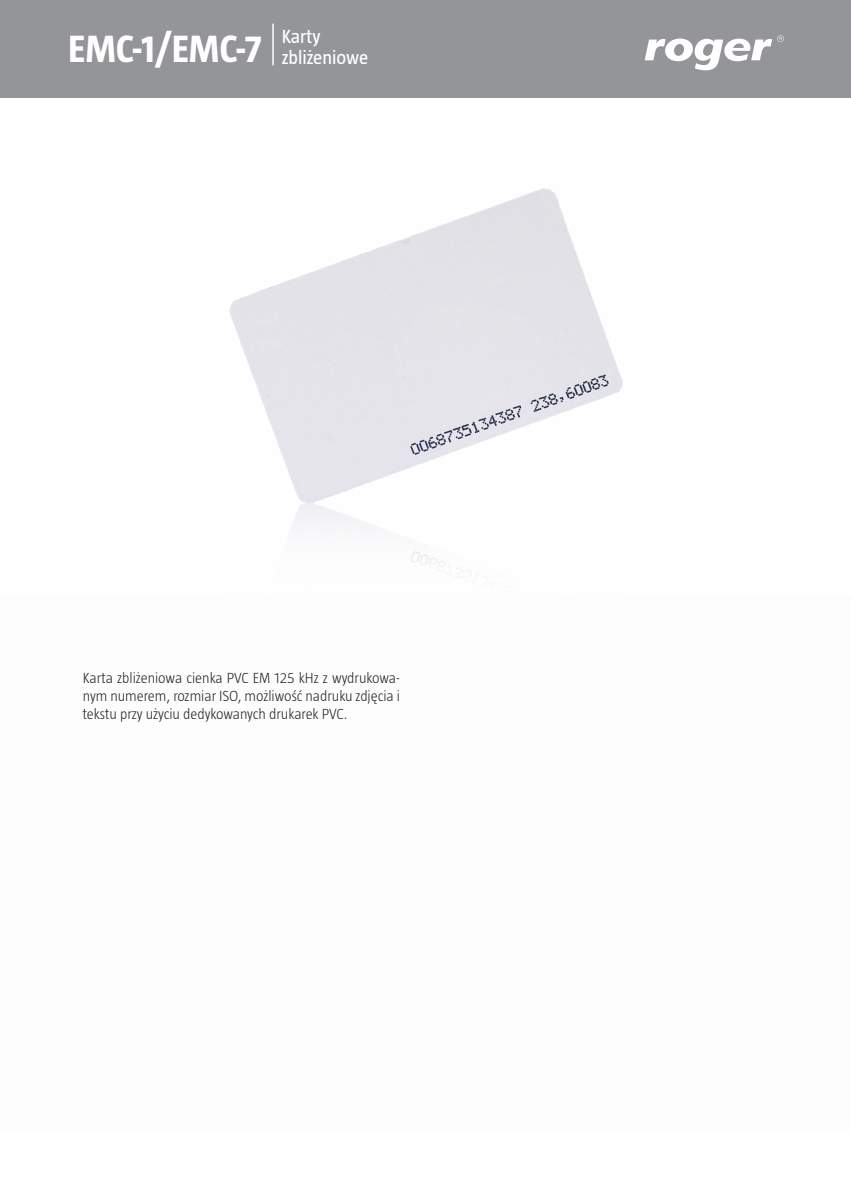
<style>
.page{position:relative;width:851px;height:1191px;background:#fff}
.page>*{position:absolute;margin:0;border:0;box-sizing:border-box;transform-origin:0 0}
.t1{font:700 39px "Taz";color:#fff}
.t2{font:19.5px "Taz";color:#fff}
.t3{font:300 15px/18px "Taz";color:#231f20;text-align:justify}
.s1{font-weight:400;font-size:19.5px}
</style>
<div class="page">
<div style="left:0;top:0;width:850px;height:98px;background:#939598"></div>
<svg style="left:644px;top:35px;width:139px;height:35px"></svg>
<hr style="left:272px;top:24px;width:2px;height:41px;background:#fff">
<img style="left:229px;top:188px;width:394px;height:387px">
<h2 class="t2" style="left:281px;top:26px;width:40px">Karty</h2>
<h1 class="t1" style="left:68px;top:27px;width:301px">EMC-1/EMC-7 <span class="s1">zbliżeniowe</span></h1>
<p class="t3" style="left:83px;top:668px;width:318px">Karta zbliżeniowa cienka PVC EM 125 kHz z wydrukowa&shy;nym numerem, rozmiar ISO, możliwość nadruku zdjęcia i tekstu przy użyciu dedykowanych drukarek PVC.</p>
</div>
